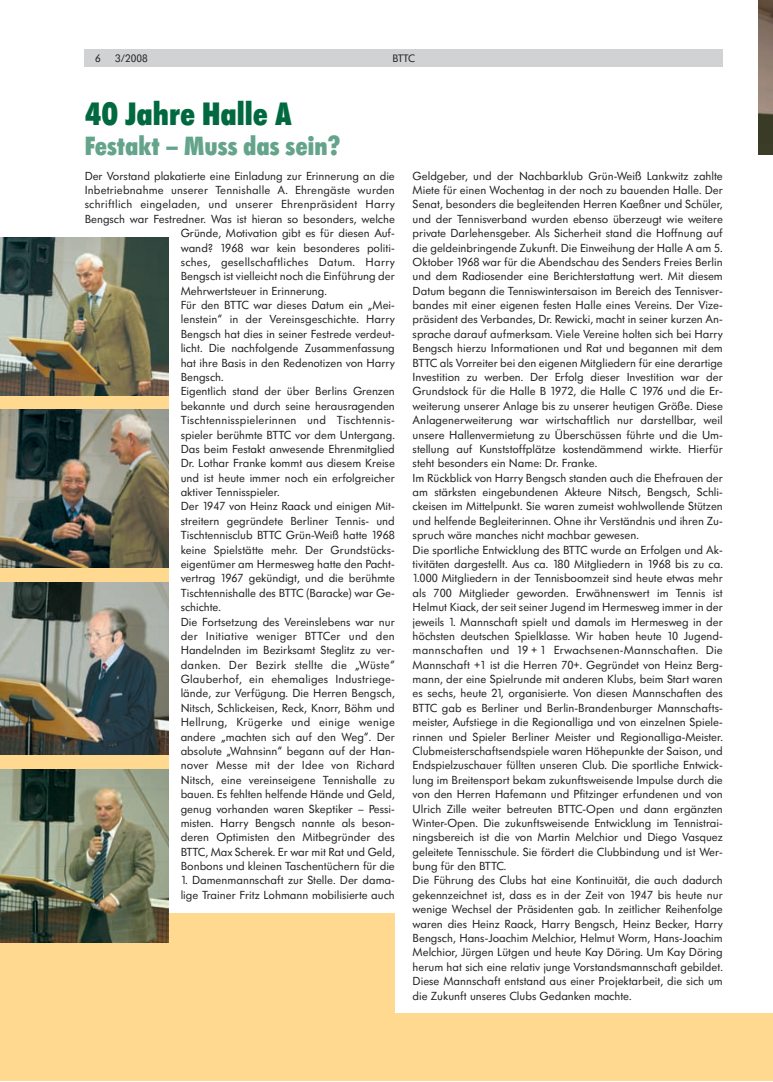
<style>
.page{position:relative;width:773px;height:1082px;background:#fff}
.page>*{position:absolute;margin:0;border:0;box-sizing:border-box;transform-origin:0 0}
.t1{font:33.75px "Futura SB Ext Bol Con";color:#00693f}
.t2{font:27.5px "Futura SB Ext Bol Con";color:#64a48b}
.t3{font:12.25px/14.4px "Futura SB";color:#231f20}
.t4{font:12.25px "Futura SB";letter-spacing:.02em;color:#231f20}
.t5{font:11.25px "Futura SB";color:#231f20}
</style>
<div class="page">
<img style="left:758px;top:1px;width:14px;height:154px">
<div style="left:378px;top:1013px;width:394px;height:67px;background:#fed98f"></div>
<div style="left:0;top:913px;width:395px;height:167px;background:#fed98f"></div>
<div style="left:0;top:280px;width:168px;height:707px;background:#fed98f"></div>
<div style="left:85px;top:49px;width:637px;height:18px;background:#d1d2d4"></div>
<img style="left:0;top:769px;width:168px;height:172px">
<img style="left:0;top:582px;width:168px;height:172px">
<img style="left:0;top:409px;width:168px;height:159px">
<img style="left:0;top:237px;width:168px;height:158px">
<p class="t5" style="left:95px;top:53px;width:7px">6</p>
<p class="t5" style="left:115px;top:53px;width:34px">3/2008</p>
<p class="t5" style="left:392px;top:53px;width:24px">BTTC</p>
<h1 class="t1" style="left:85px;top:101px;width:209px">40 Jahre Halle A</h1>
<h2 class="t2" style="left:85px;top:135px;width:257px">Festakt – Muss das sein?</h2>
<p class="t3" style="left:85px;top:169px;width:312px">Der Vorstand plakatierte eine Einladung zur Erinnerung an die</p>
<p class="t3" style="left:85px;top:184px;width:312px">Inbetriebnahme unserer Tennishalle A. Ehrengäste wurden</p>
<p class="t4" style="left:85px;top:199px;width:312px">schriftlich eingeladen, und unserer Ehrenpräsident Harry</p>
<p class="t3" style="left:85px;top:212px;width:312px">Bengsch war Festredner. Was ist hieran so besonders, welche</p>
<p class="t3" style="left:181px;top:227px;width:216px">Gründe, Motivation gibt es für diesen Auf-</p>
<p class="t3" style="left:181px;top:241px;width:216px">wand? 1968 war kein besonderes politi-</p>
<p class="t4" style="left:181px;top:257px;width:216px">sches, gesellschaftliches Datum. Harry</p>
<p class="t3" style="left:181px;top:270px;width:216px">Bengsch ist vielleicht noch die Einführung der</p>
<p class="t3" style="left:181px;top:284px;width:148px">Mehrwertsteuer in Erinnerung.</p>
<p class="t3" style="left:181px;top:299px;width:216px">Für den BTTC war dieses Datum ein „Mei-</p>
<p class="t3" style="left:181px;top:313px;width:216px">lenstein“ in der Vereinsgeschichte. Harry</p>
<p class="t3" style="left:181px;top:327px;width:216px">Bengsch hat dies in seiner Festrede verdeut-</p>
<p class="t3" style="left:181px;top:342px;width:216px">licht. Die nachfolgende Zusammenfassung</p>
<p class="t3" style="left:181px;top:356px;width:216px">hat ihre Basis in den Redenotizen von Harry</p>
<p class="t3" style="left:181px;top:370px;width:44px">Bengsch.</p>
<p class="t3" style="left:181px;top:385px;width:216px">Eigentlich stand der über Berlins Grenzen</p>
<p class="t3" style="left:181px;top:399px;width:216px">bekannte und durch seine herausragenden</p>
<p class="t4" style="left:181px;top:415px;width:216px">Tischtennisspielerinnen und Tischtennis-</p>
<p class="t3" style="left:181px;top:428px;width:216px">spieler berühmte BTTC vor dem Untergang.</p>
<p class="t3" style="left:181px;top:442px;width:216px">Das beim Festakt anwesende Ehrenmitglied</p>
<p class="t3" style="left:181px;top:457px;width:216px">Dr. Lothar Franke kommt aus diesem Kreise</p>
<p class="t3" style="left:181px;top:471px;width:216px">und ist heute immer noch ein erfolgreicher</p>
<p class="t3" style="left:181px;top:485px;width:100px">aktiver Tennisspieler.</p>
<p class="t3" style="left:181px;top:500px;width:216px">Der 1947 von Heinz Raack und einigen Mit-</p>
<p class="t3" style="left:181px;top:514px;width:216px">streitern gegründete Berliner Tennis- und</p>
<p class="t3" style="left:181px;top:529px;width:216px">Tischtennisclub BTTC Grün-Weiß hatte 1968</p>
<p class="t3" style="left:181px;top:543px;width:216px">keine Spielstätte mehr. Der Grundstücks-</p>
<p class="t3" style="left:181px;top:557px;width:216px">eigentümer am Hermesweg hatte den Pacht-</p>
<p class="t3" style="left:181px;top:572px;width:216px">vertrag 1967 gekündigt, und die berühmte</p>
<p class="t3" style="left:181px;top:586px;width:216px">Tischtennishalle des BTTC (Baracke) war Ge-</p>
<p class="t3" style="left:181px;top:600px;width:42px">schichte.</p>
<p class="t3" style="left:181px;top:615px;width:216px">Die Fortsetzung des Vereinslebens war nur</p>
<p class="t4" style="left:181px;top:630px;width:216px">der Initiative weniger BTTCer und den</p>
<p class="t3" style="left:181px;top:644px;width:216px">Handelnden im Bezirksamt Steglitz zu ver-</p>
<p class="t4" style="left:181px;top:659px;width:216px">danken. Der Bezirk stellte die „Wüste“</p>
<p class="t3" style="left:181px;top:672px;width:216px">Glauberhof, ein ehemaliges Industriege-</p>
<p class="t3" style="left:181px;top:687px;width:216px">lände, zur Verfügung. Die Herren Bengsch,</p>
<p class="t3" style="left:181px;top:701px;width:216px">Nitsch, Schlickeisen, Reck, Knorr, Böhm und</p>
<p class="t4" style="left:181px;top:717px;width:216px">Hellrung, Krügerke und einige wenige</p>
<p class="t3" style="left:181px;top:730px;width:216px">andere „machten sich auf den Weg“. Der</p>
<p class="t3" style="left:181px;top:744px;width:216px">absolute „Wahnsinn“ begann auf der Han-</p>
<p class="t4" style="left:181px;top:760px;width:216px">nover Messe mit der Idee von Richard</p>
<p class="t3" style="left:181px;top:773px;width:216px">Nitsch, eine vereinseigene Tennishalle zu</p>
<p class="t3" style="left:181px;top:787px;width:216px">bauen. Es fehlten helfende Hände und Geld,</p>
<p class="t3" style="left:181px;top:802px;width:216px">genug vorhanden waren Skeptiker – Pessi-</p>
<p class="t3" style="left:181px;top:816px;width:216px">misten. Harry Bengsch nannte als beson-</p>
<p class="t3" style="left:181px;top:830px;width:216px">deren Optimisten den Mitbegründer des</p>
<p class="t3" style="left:181px;top:845px;width:216px">BTTC, Max Scherek. Er war mit Rat und Geld,</p>
<p class="t3" style="left:181px;top:859px;width:216px">Bonbons und kleinen Taschentüchern für die</p>
<p class="t3" style="left:181px;top:874px;width:216px">1. Damenmannschaft zur Stelle. Der dama&shy;lige Trainer Fritz Lohmann mobilisierte auch</p>
<p class="t3" style="left:412px;top:169px;width:312px">Geldgeber, und der Nachbarklub Grün-Weiß Lankwitz zahlte Miete für einen Wochentag in der noch zu bauenden Halle. Der Senat, besonders die begleitenden Herren Kaeßner und Schüler, und der Tennisverband wurden ebenso überzeugt wie weitere private Darlehensgeber. Als Sicherheit stand die Hoffnung auf die geldeinbringende Zukunft. Die Einweihung der Halle A am 5.<br>Oktober 1968 war für die Abendschau des Senders Freies Berlin und dem Radiosender eine Berichterstattung wert. Mit diesem Datum begann die Tenniswintersaison im Bereich des Tennisver&shy;bandes mit einer eigenen festen Halle eines Vereins. Der Vize&shy;präsident des Verbandes, Dr. Rewicki, macht in seiner kurzen An&shy;sprache darauf aufmerksam. Viele Vereine holten sich bei Harry Bengsch hierzu Informationen und Rat und begannen mit dem BTTC als Vorreiter bei den eigenen Mitgliedern für eine derartige Investition zu werben. Der Erfolg dieser Investition war der Grundstock für die Halle B 1972, die Halle C 1976 und die Er&shy;weiterung unserer Anlage bis zu unserer heutigen Größe. Diese Anlagenerweiterung war wirtschaftlich nur darstellbar, weil unsere Hallenvermietung zu Überschüssen führte und die Um&shy;stellung auf Kunststoffplätze kostendämmend wirkte. Hierfür steht besonders ein Name: Dr. Franke.<br>Im Rückblick von Harry Bengsch standen auch die Ehefrauen der am stärksten eingebundenen Akteure Nitsch, Bengsch, Schli&shy;ckeisen im Mittelpunkt. Sie waren zumeist wohlwollende Stützen und helfende Begleiterinnen. Ohne ihr Verständnis und ihren Zu&shy;spruch wäre manches nicht machbar gewesen.<br>Die sportliche Entwicklung des BTTC wurde an Erfolgen und Ak&shy;tivitäten dargestellt. Aus ca. 180 Mitgliedern in 1968 bis zu ca.<br>1.000 Mitgliedern in der Tennisboomzeit sind heute etwas mehr als 700 Mitglieder geworden. Erwähnenswert im Tennis ist Helmut Kiack, der seit seiner Jugend im Hermesweg immer in der jeweils 1. Mannschaft spielt und damals im Hermesweg in der höchsten deutschen Spielklasse. Wir haben heute 10 Jugend&shy;mannschaften und 19 + 1 Erwachsenen-Mannschaften. Die Mannschaft +1 ist die Herren 70+. Gegründet von Heinz Berg&shy;mann, der eine Spielrunde mit anderen Klubs, beim Start waren es sechs, heute 21, organisierte. Von diesen Mannschaften des BTTC gab es Berliner und Berlin-Brandenburger Mannschafts&shy;meister, Aufstiege in die Regionalliga und von einzelnen Spiele&shy;rinnen und Spieler Berliner Meister und Regionalliga-Meister.<br>Clubmeisterschaftsendspiele waren Höhepunkte der Saison, und Endspielzuschauer füllten unseren Club. Die sportliche Entwick&shy;lung im Breitensport bekam zukunftsweisende Impulse durch die von den Herren Hafemann und Pfitzinger erfundenen und von Ulrich Zille weiter betreuten BTTC-Open und dann ergänzten Winter-Open. Die zukunftsweisende Entwicklung im Tennistrai&shy;ningsbereich ist die von Martin Melchior und Diego Vasquez geleitete Tennisschule. Sie fördert die Clubbindung und ist Wer&shy;bung für den BTTC.<br>Die Führung des Clubs hat eine Kontinuität, die auch dadurch gekennzeichnet ist, dass es in der Zeit von 1947 bis heute nur wenige Wechsel der Präsidenten gab. In zeitlicher Reihenfolge waren dies Heinz Raack, Harry Bengsch, Heinz Becker, Harry Bengsch, Hans-Joachim Melchior, Helmut Worm, Hans-Joachim Melchior, Jürgen Lütgen und heute Kay Döring. Um Kay Döring herum hat sich eine relativ junge Vorstandsmannschaft gebildet.<br>Diese Mannschaft entstand aus einer Projektarbeit, die sich um die Zukunft unseres Clubs Gedanken machte.</p>
</div>
